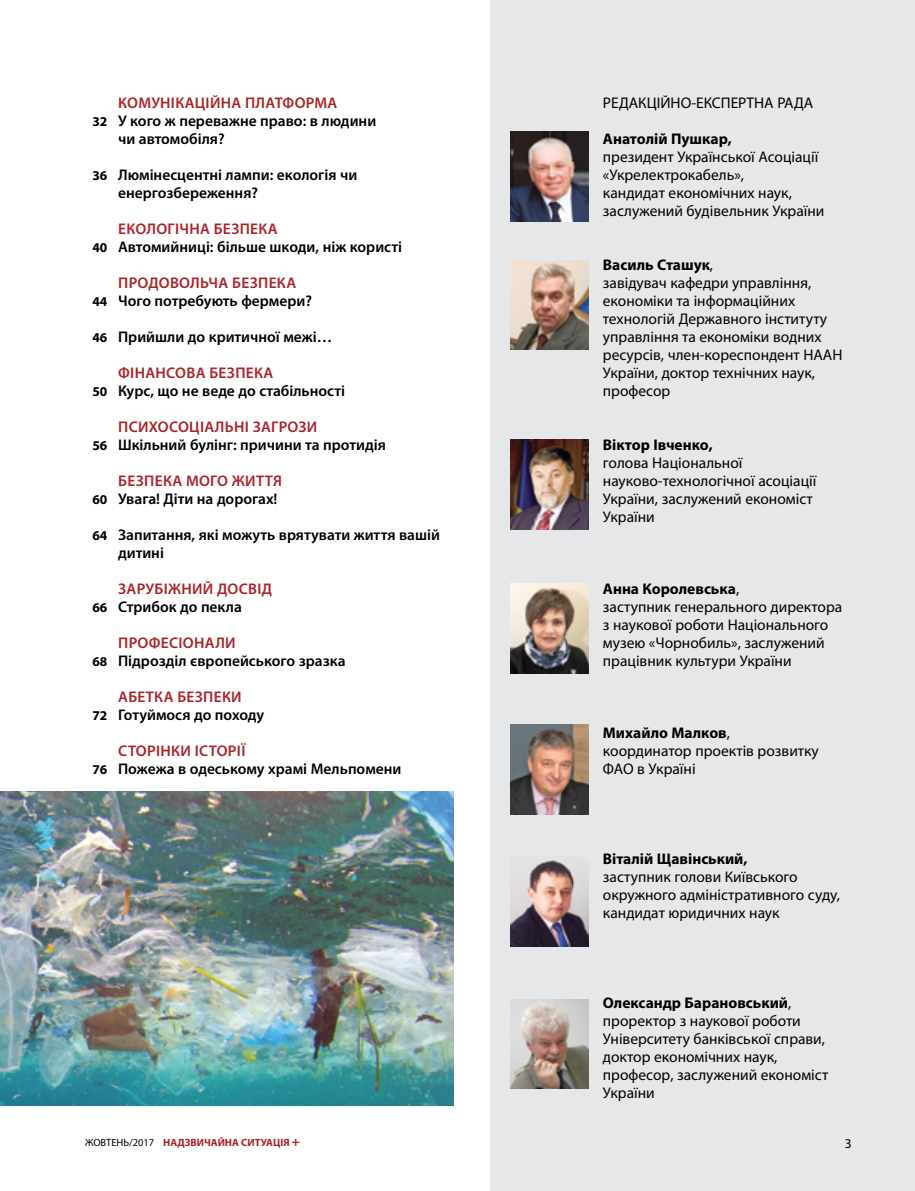
<style>
.page{position:relative;width:915px;height:1191px;background:#fff}
.page>*{position:absolute;margin:0;border:0;box-sizing:border-box;transform-origin:0 0}
.t1{font:15.45px/18px "Myriad Pro";color:#000}
.t2{font:600 15.45px/18px "Myriad Pro";color:#000}
.t3{font:600 15.45px "Myriad Pro";letter-spacing:.02em;color:#a82428}
.t4{font:700 15.45px "Myriad Pro";color:#000}
.t5{font:700 13.5px "Myriad Pro";color:#000}
.t6{font:13.5px "Myriad Pro";color:#000}
.t7{font:700 10.5px "Myriad Pro";color:#a82428}
.s1{font-weight:400;color:#000}
.s2{font-size:13.5px}
.s3{font-weight:700}
</style>
<div class="page">
<div style="left:490px;top:0;width:424px;height:1191px;background:#e6e7e8"></div>
<img style="left:510px;top:260px;width:78px;height:90px">
<img style="left:510px;top:440px;width:78px;height:89px">
<img style="left:510px;top:132px;width:78px;height:89px">
<img style="left:510px;top:999px;width:78px;height:90px">
<img style="left:510px;top:584px;width:78px;height:89px">
<img style="left:510px;top:725px;width:78px;height:89px">
<img style="left:0;top:791px;width:453px;height:315px">
<img style="left:510px;top:859px;width:78px;height:87px">
<p class="t5" style="left:92px;top:113px;width:16px">32</p>
<p class="t5" style="left:92px;top:167px;width:16px">36</p>
<p class="t5" style="left:92px;top:239px;width:16px">40</p>
<p class="t5" style="left:92px;top:293px;width:16px">44</p>
<p class="t5" style="left:92px;top:329px;width:16px">46</p>
<p class="t5" style="left:92px;top:383px;width:16px">50</p>
<p class="t5" style="left:92px;top:437px;width:16px">56</p>
<p class="t5" style="left:92px;top:491px;width:16px">60</p>
<p class="t5" style="left:92px;top:527px;width:16px">64</p>
<p class="t5" style="left:92px;top:599px;width:16px">66</p>
<p class="t5" style="left:92px;top:653px;width:16px">68</p>
<p class="t5" style="left:92px;top:707px;width:16px">72</p>
<p class="t5" style="left:92px;top:761px;width:16px">76</p>
<p class="t3" style="left:118px;top:93px;width:221px">КОМУНІКАЦІЙНА ПЛАТФОРМА</p>
<p class="t2" style="left:118px;top:111px;width:259px">У кого ж переважне право: в людини чи автомобіля?</p>
<p class="t2" style="left:118px;top:165px;width:241px">Люмінесцентні лампи: екологія чи енергозбереження?</p>
<p class="t3" style="left:118px;top:219px;width:161px">ЕКОЛОГІЧНА БЕЗПЕКА</p>
<p class="t2" style="left:118px;top:237px;width:285px">Автомийниці: більше шкоди, ніж користі</p>
<p class="t3" style="left:118px;top:273px;width:179px">ПРОДОВОЛЬЧА БЕЗПЕКА</p>
<p class="t2" style="left:118px;top:291px;width:195px">Чого потребують фермери?</p>
<p class="t2" style="left:118px;top:327px;width:215px">Прийшли до критичної межі…</p>
<p class="t3" style="left:118px;top:363px;width:156px">ФІНАНСОВА БЕЗПЕКА</p>
<p class="t2" style="left:118px;top:381px;width:228px">Курс, що не веде до стабільності</p>
<p class="t3" style="left:118px;top:417px;width:200px">ПСИХОСОЦІАЛЬНІ ЗАГРОЗИ</p>
<p class="t2" style="left:118px;top:435px;width:269px">Шкільний булінг: причини та протидія</p>
<p class="t3" style="left:118px;top:471px;width:165px">БЕЗПЕКА МОГО ЖИТТЯ</p>
<p class="t2" style="left:118px;top:489px;width:161px">Увага! Діти на дорогах!</p>
<p class="t2" style="left:118px;top:525px;width:323px">Запитання, які можуть врятувати життя вашій дитині</p>
<p class="t3" style="left:118px;top:579px;width:155px">ЗАРУБІЖНИЙ ДОСВІД</p>
<p class="t2" style="left:118px;top:597px;width:125px">Стрибок до пекла</p>
<p class="t3" style="left:118px;top:633px;width:119px">ПРОФЕСІОНАЛИ</p>
<p class="t2" style="left:118px;top:651px;width:229px">Підрозділ європейського зразка</p>
<p class="t3" style="left:118px;top:687px;width:125px">АБЕТКА БЕЗПЕКИ</p>
<p class="t2" style="left:118px;top:705px;width:148px">Готуймося до походу</p>
<p class="t3" style="left:118px;top:741px;width:129px">СТОРІНКИ ІСТОРІЇ</p>
<p class="t2" style="left:118px;top:759px;width:285px">Пожежа в одеському храмі Мельпомени</p>
<p class="t7" style="left:85px;top:1136px;width:216px"><span class="s1">ЖОВТЕНЬ/2017</span> НАДЗВИЧАЙНА СИТУАЦІЯ <span class="s2">+</span></p>
<p class="t1" style="left:602px;top:94px;width:212px">РЕДАКЦІЙНО-ЕКСПЕРТНА РАДА</p>
<p class="t4" style="left:602px;top:129px;width:130px">Анатолій Пушкар,</p>
<p class="t1" style="left:602px;top:148px;width:223px">президент Української Асоціації «Укрелектрокабель»,<br>кандидат економічних наук, заслужений будівельник України</p>
<p class="t1" style="left:602px;top:256px;width:241px"><span class="s3">Василь Сташук</span>,<br>завідувач кафедри управління, економіки та інформаційних технологій Державного інституту управління та економіки водних ресурсів, член-кореспондент НААН<br>України, доктор технічних наук, професор</p>
<p class="t4" style="left:602px;top:435px;width:111px">Віктор Івченко,</p>
<p class="t1" style="left:602px;top:454px;width:215px">голова Національної науково-технологічної асоціації<br>України, заслужений економіст<br>України</p>
<p class="t1" style="left:602px;top:580px;width:241px"><span class="s3">Анна Королевська</span>,<br>заступник генерального директора з наукової роботи Національного музею «Чорнобиль», заслужений працівник культури України</p>
<p class="t1" style="left:602px;top:724px;width:217px"><span class="s3">Михайло Малков</span>, координатор проектів розвитку<br>ФАО в Україні</p>
<p class="t4" style="left:602px;top:849px;width:146px">Віталій Щавінський,</p>
<p class="t1" style="left:602px;top:868px;width:238px">заступник голови Київського окружного адміністративного суду, кандидат юридичних наук</p>
<p class="t1" style="left:602px;top:994px;width:227px"><span class="s3">Олександр Барановський</span>, проректор з наукової роботи<br>Університету банківської справи, доктор економічних наук, професор, заслужений економіст<br>України</p>
<p class="t6" style="left:844px;top:1134px;width:8px">3</p>
</div>
